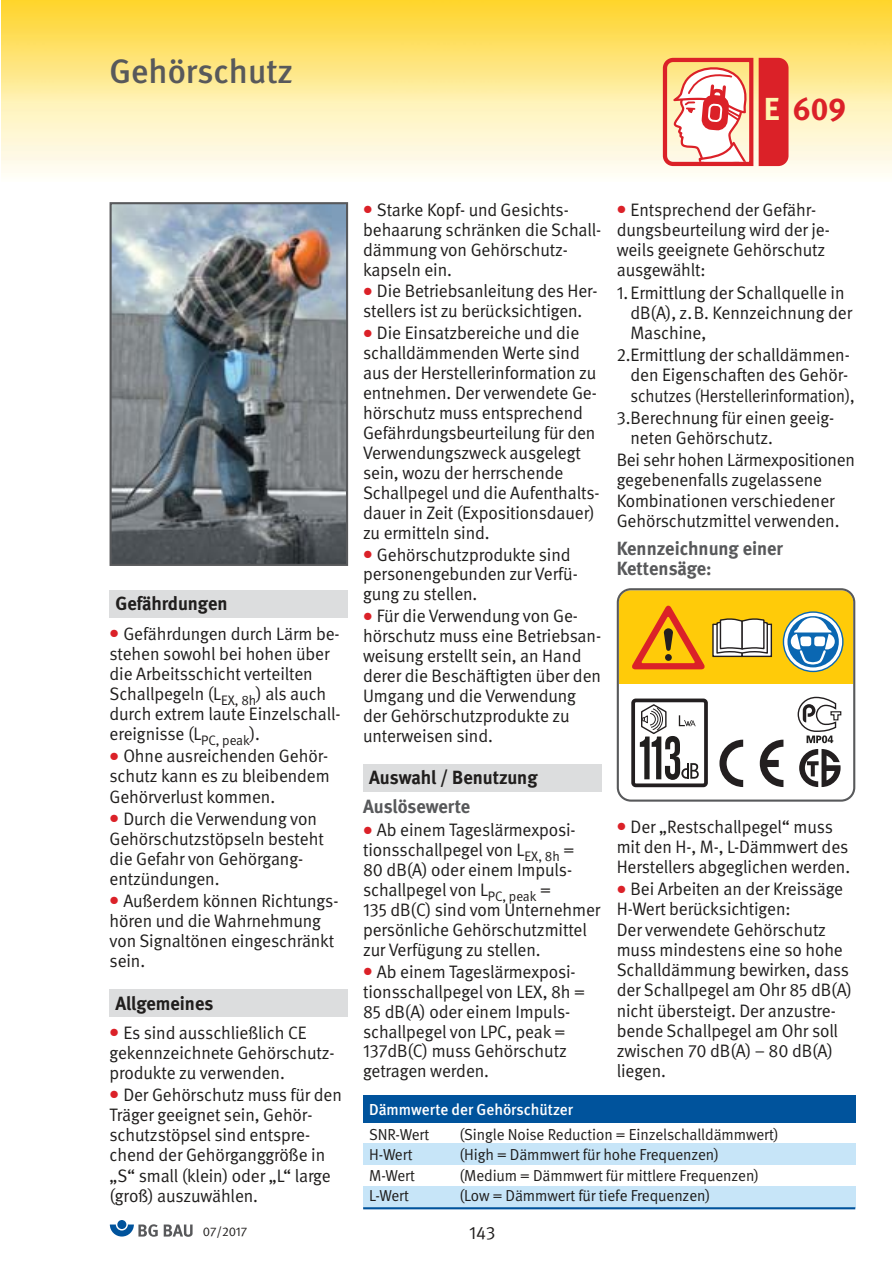
<style>
.page{position:relative;width:893px;height:1263px;background:#fff}
.page>*{position:absolute;margin:0;border:0;box-sizing:border-box;transform-origin:0 0}
.t1{font:500 33.9px "DGUV Meta";color:#58595b}
.t2{font:700 31.8px "DGUV Meta";color:#db2128}
.t3{font:700 19.05px/20.2px "DGUV Meta";color:#58595b}
.t4{font:700 19.05px "DGUV Meta";color:#201e1d}
.t5{font:18px/20px "DGUV Meta";letter-spacing:-.005em;color:#201e1d}
.t6{font:15.9px "DGUV Meta";letter-spacing:-.005em;color:#201e1d}
.t7{font:500 15.9px "DGUV Meta";color:#fff}
.t8{font:12.75px "DGUV Meta";letter-spacing:-.005em;color:#201e1d}
.s1{color:#fdf6b0}
</style>
<div class="page">
<svg style="left:1px;top:103px;width:890px;height:72px"></svg>
<img style="left:1px;top:0;width:890px;height:103px">
<svg style="left:663px;top:58px;width:85px;height:108px"></svg>
<div style="left:759px;top:58px;width:29px;height:108px;background:#db2128"></div>
<div style="left:110px;top:590px;width:238px;height:27px;background:#dcddde"></div>
<div style="left:110px;top:990px;width:238px;height:27px;background:#dcddde"></div>
<img style="left:113px;top:205px;width:232px;height:358px">
<div style="left:110px;top:202px;width:238px;height:364px;border:2px solid #58595b"></div>
<svg style="left:617px;top:588px;width:238px;height:214px"></svg>
<div style="left:363px;top:764px;width:239px;height:27px;background:#dcddde"></div>
<div style="left:117px;top:1220px;width:9px;height:9px;background:#00539c;border-radius:50%"></div>
<svg style="left:110px;top:1224px;width:48px;height:13px"></svg>
<svg style="left:164px;top:1224px;width:29px;height:13px"></svg>
<div style="left:363px;top:1096px;width:492px;height:27px;background:#00539c"></div>
<div style="left:363px;top:1144px;width:492px;height:21px;background:#c7e5f8"></div>
<div style="left:363px;top:1187px;width:492px;height:21px;background:#c7e5f8"></div>
<hr style="left:363px;top:1207px;width:492px;height:2px;background:#00539c">
<h1 class="t1" style="left:110px;top:59px;width:185px">Gehörschutz</h1>
<h2 class="t2" style="left:764px;top:97px;width:84px"><span class="s1">E</span> 609</h2>
<p class="t4" style="left:116px;top:597px;width:113px">Gefährdungen</p>
<p class="t5" style="left:109px;top:625px;width:232px;text-indent:14px">Gefährdungen durch Lärm be&shy;stehen sowohl bei hohen über die Arbeitsschicht verteilten<br>Schallpegeln (L<sub>EX,</sub> <sub>8h</sub>) als auch durch extrem laute Einzelschall - ereignisse (L<sub>PC,</sub> <sub>peak</sub>).</p>
<p class="t5" style="left:110px;top:747px;width:222px;text-align:justify;text-indent:14px">Ohne ausreichenden Gehör&shy;schutz kann es zu bleibendem Gehörverlust kommen.</p>
<p class="t5" style="left:110px;top:810px;width:216px;text-indent:14px">Durch die Verwendung von<br>Gehörschutzstöpseln besteht die Gefahr von Gehörgang - entzündungen.</p>
<p class="t5" style="left:110px;top:892px;width:230px;text-indent:14px">Außerdem können Richtungs&shy;hören und die Wahrnehmung von Signaltönen eingeschränkt sein.</p>
<p class="t4" style="left:116px;top:996px;width:99px">Allgemeines</p>
<p class="t5" style="left:109px;top:1024px;width:227px;text-indent:14px">Es sind ausschließlich CE gekenn zeichnete Gehörschutz - produkte zu verwenden.</p>
<p class="t5" style="left:110px;top:1086px;width:234px;text-indent:14px">Der Gehörschutz muss für den<br>Träger geeignet sein, Gehör&shy;schutzstöpsel sind entspre&shy;chend der Gehörganggröße in „S“ small (klein) oder „L“ large (groß) auszu wählen.</p>
<p class="t8" style="left:203px;top:1227px;width:46px">07/2017</p>
<p class="t5" style="left:363px;top:201px;width:240px;text-indent:14px">Starke Kopf- und Gesichts - behaarung schränken die Schall&shy;dämmung von Gehörschutz - kapseln ein.</p>
<p class="t5" style="left:363px;top:283px;width:236px;text-indent:14px">Die Betriebsanleitung des Her&shy;stellers ist zu berücksichtigen.</p>
<p class="t5" style="left:363px;top:324px;width:238px;text-indent:14px">Die Einsatzbereiche und die schalldämmenden Werte sind aus der Herstellerinformation zu entnehmen. Der verwendete Ge&shy;hörschutz muss entsprechend<br>Gefährdungsbeurteilung für den<br>Verwendungszweck ausgelegt sein, wozu der herrschende<br>Schallpegel und die Aufenthalts&shy;dauer in Zeit (Expositionsdauer) zu ermitteln sind.</p>
<p class="t5" style="left:363px;top:546px;width:216px;text-indent:14px">Gehörschutzprodukte sind personengebunden zur Verfü&shy;gung zu stellen.</p>
<p class="t5" style="left:363px;top:607px;width:239px;text-indent:14px">Für die Verwendung von Ge&shy;hörschutz muss eine Betriebsan&shy;weisung erstellt sein, an Hand derer die Beschäftigten über den<br>Umgang und die Verwendung der Gehörschutzprodukte zu unterweisen sind.</p>
<p class="t4" style="left:369px;top:771px;width:170px">Auswahl / Benutzung</p>
<p class="t3" style="left:363px;top:798px;width:109px">Auslösewerte</p>
<p class="t5" style="left:363px;top:821px;width:239px;text-indent:14px">Ab einem Tageslärmexposi&shy;tionsschallpegel von L<sub>EX,</sub> <sub>8h</sub> =<br>80 dB(A) oder einem Impuls&shy;schallpegel von L<sub>PC,</sub> <sub>peak</sub> =<br>135 dB(C) sind vom Unternehmer persönliche Gehörschutzmittel zur Verfügung zu stellen.</p>
<p class="t5" style="left:363px;top:963px;width:223px;text-indent:14px">Ab einem Tageslärmexposi&shy;tionsschallpegel von LEX, 8h =<br>85 dB(A) oder einem Impuls&shy;schallpegel von LPC, peak =<br>137dB(C) muss Gehörschutz getragen werden.</p>
<p class="t5" style="left:617px;top:201px;width:215px;text-indent:14px">Entsprechend der Gefähr&shy;dungsbeurteilung wird der je&shy;weils geeignete Gehörschutz ausgewählt:</p>
<p class="t5" style="left:630px;top:284px;width:223px;text-indent:-14px">1. Ermittlung der Schallquelle in dB(A), z.B. Kennzeichnung der<br>Maschine,</p>
<p class="t5" style="left:630px;top:346px;width:226px;text-indent:-14px">2.Ermittlung der schalldämmen&shy;den Eigenschaften des Gehör&shy;schutzes (Herstellerinformation),</p>
<p class="t5" style="left:630px;top:409px;width:205px;text-indent:-14px">3.Berechnung für einen geeig - neten Gehörschutz.</p>
<p class="t5" style="left:617px;top:451px;width:240px">Bei sehr hohen Lärmexpositionen gegebenenfalls zugelassene<br>Kombinationen verschiedener<br>Gehörschutzmittel verwenden.</p>
<p class="t3" style="left:617px;top:540px;width:168px">Kennzeichnung einer<br>Kettensäge:</p>
<p class="t5" style="left:617px;top:818px;width:235px;text-align:center">Der „Restschallpegel“ muss<br>mit den H-, M-, L-Dämmwert des<br>Herstellers abgeglichen werden.</p>
<p class="t5" style="left:617px;top:880px;width:237px;text-indent:14px">Bei Arbeiten an der Kreissäge<br>H-Wert berücksichtigen:<br>Der verwendete Gehörschutz muss mindestens eine so hohe<br>Schalldämmung bewirken, dass der Schallpegel am Ohr 85 dB(A) nicht übersteigt. Der anzustre&shy;bende Schallpegel am Ohr soll zwischen 70 dB(A) – 80 dB(A) liegen.</p>
<p class="t7" style="left:369px;top:1104px;width:205px">Dämmwerte der Gehörschützer</p>
<p class="t6" style="left:369px;top:1128px;width:62px">SNR-Wert</p>
<p class="t6" style="left:459px;top:1128px;width:321px">(Single Noise Reduction = Einzelschalldämmwert)</p>
<p class="t6" style="left:369px;top:1149px;width:45px">H-Wert</p>
<p class="t6" style="left:459px;top:1149px;width:261px">(High = Dämmwert für hohe Frequenzen)</p>
<p class="t6" style="left:369px;top:1169px;width:47px">M-Wert</p>
<p class="t6" style="left:459px;top:1169px;width:301px">(Medium = Dämmwert für mittlere Frequenzen)</p>
<p class="t6" style="left:369px;top:1190px;width:41px">L-Wert</p>
<p class="t6" style="left:459px;top:1190px;width:252px">(Low = Dämmwert für tiefe Frequenzen)</p>
<p class="t5" style="left:469px;top:1224px;width:28px">143</p>
</div>
